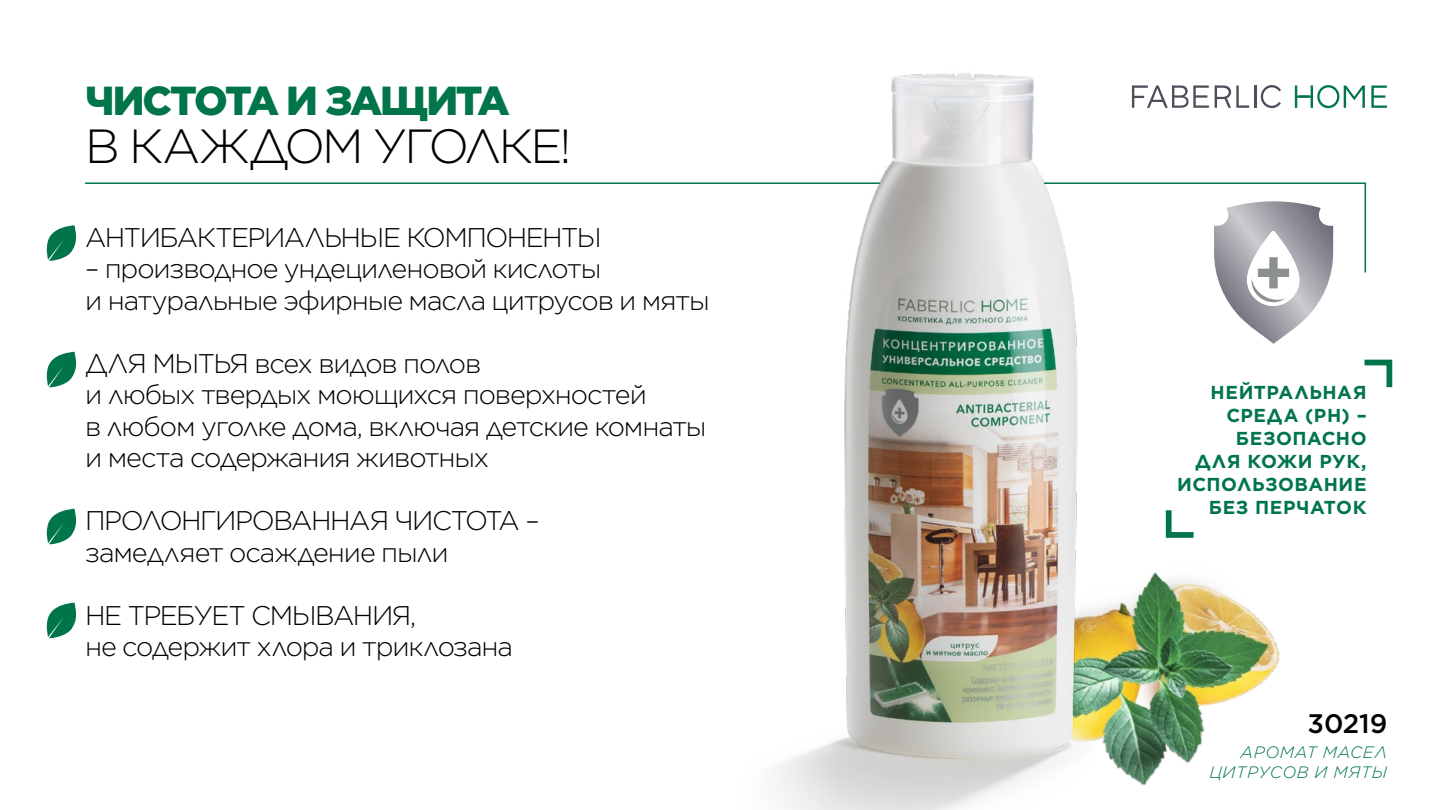
<style>
.page{position:relative;width:1441px;height:810px;background:#fff}
.page>*{position:absolute;margin:0;border:0;box-sizing:border-box;transform-origin:0 0}
.t1{font:300 47.85px "Gotham";letter-spacing:-.055em;color:#000}
.t2{font:900 40.5px "Gotham";letter-spacing:-.06em;color:#00754a}
.t3{font:300 27px/31.5px "Gotham";letter-spacing:-.045em;color:#000}
.t4{font:500 26.85px "Gotham";letter-spacing:-.005em;color:#000}
.t5{font:700 18.75px/23.1px "Gotham";letter-spacing:.03em;color:#00754a;text-align:right}
.t6{font:italic 300 16.5px/19.5px "Gotham";letter-spacing:.035em;color:#00754a;text-align:right}
</style>
<div class="page">
<img style="left:1093px;top:572px;width:187px;height:214px">
<svg style="left:1165px;top:510px;width:29px;height:28px"></svg>
<svg style="left:1364px;top:359px;width:29px;height:29px"></svg>
<svg style="left:85px;top:182px;width:1281px;height:91px"></svg>
<img style="left:728px;top:73px;width:365px;height:737px">
<svg style="left:46px;top:225px;width:31px;height:36px"></svg>
<svg style="left:46px;top:352px;width:31px;height:35px"></svg>
<svg style="left:46px;top:509px;width:31px;height:35px"></svg>
<svg style="left:46px;top:603px;width:31px;height:35px"></svg>
<svg style="left:1213px;top:201px;width:119px;height:143px"></svg>
<svg style="left:1236px;top:85px;width:12px;height:23px"></svg>
<hr style="left:1253px;top:85px;width:3px;height:23px;background:#4e4f5a">
<svg style="left:1214px;top:85px;width:16px;height:23px"></svg>
<svg style="left:1131px;top:85px;width:77px;height:23px"></svg>
<svg style="left:1260px;top:85px;width:20px;height:23px"></svg>
<svg style="left:1371px;top:86px;width:15px;height:22px"></svg>
<svg style="left:1294px;top:85px;width:70px;height:23px"></svg>
<h2 class="t2" style="left:85px;top:73px;width:426px">ЧИСТОТА И ЗАЩИТА</h2>
<h1 class="t1" style="left:85px;top:116px;width:488px">В КАЖДОМ УГОЛКЕ!</h1>
<p class="t3" style="left:85px;top:221px;width:518px">АНТИБАКТЕРИАЛЬНЫЕ КОМПОНЕНТЫ</p>
<p class="t3" style="left:85px;top:252px;width:626px">– производное ундециленовой кислоты<br>и натуральные эфирные масла цитрусов и мяты</p>
<p class="t3" style="left:85px;top:347px;width:623px">ДЛЯ МЫТЬЯ всех видов полов<br>и любых твердых моющихся поверхностей<br>в любом уголке дома, включая детские комнаты и места содержания животных</p>
<p class="t3" style="left:85px;top:504px;width:456px">ПРОЛОНГИРОВАННАЯ ЧИСТОТА – замедляет осаждение пыли</p>
<p class="t3" style="left:85px;top:599px;width:429px">НЕ ТРЕБУЕТ СМЫВАНИЯ,<br>не содержит хлора и триклозана</p>
<p class="t5" style="left:1176px;top:380px;width:191px">НЕЙТРАЛЬНАЯ<br>СРЕДА (PH) –<br>БЕЗОПАСНО<br>ДЛЯ КОЖИ РУК,<br>ИСПОЛЬЗОВАНИЕ<br>БЕЗ ПЕРЧАТОК</p>
<p class="t4" style="left:1307px;top:705px;width:81px">30219</p>
<p class="t6" style="left:1209px;top:742px;width:179px">АРОМАТ МАСЕЛ<br>ЦИТРУСОВ И МЯТЫ</p>
</div>
